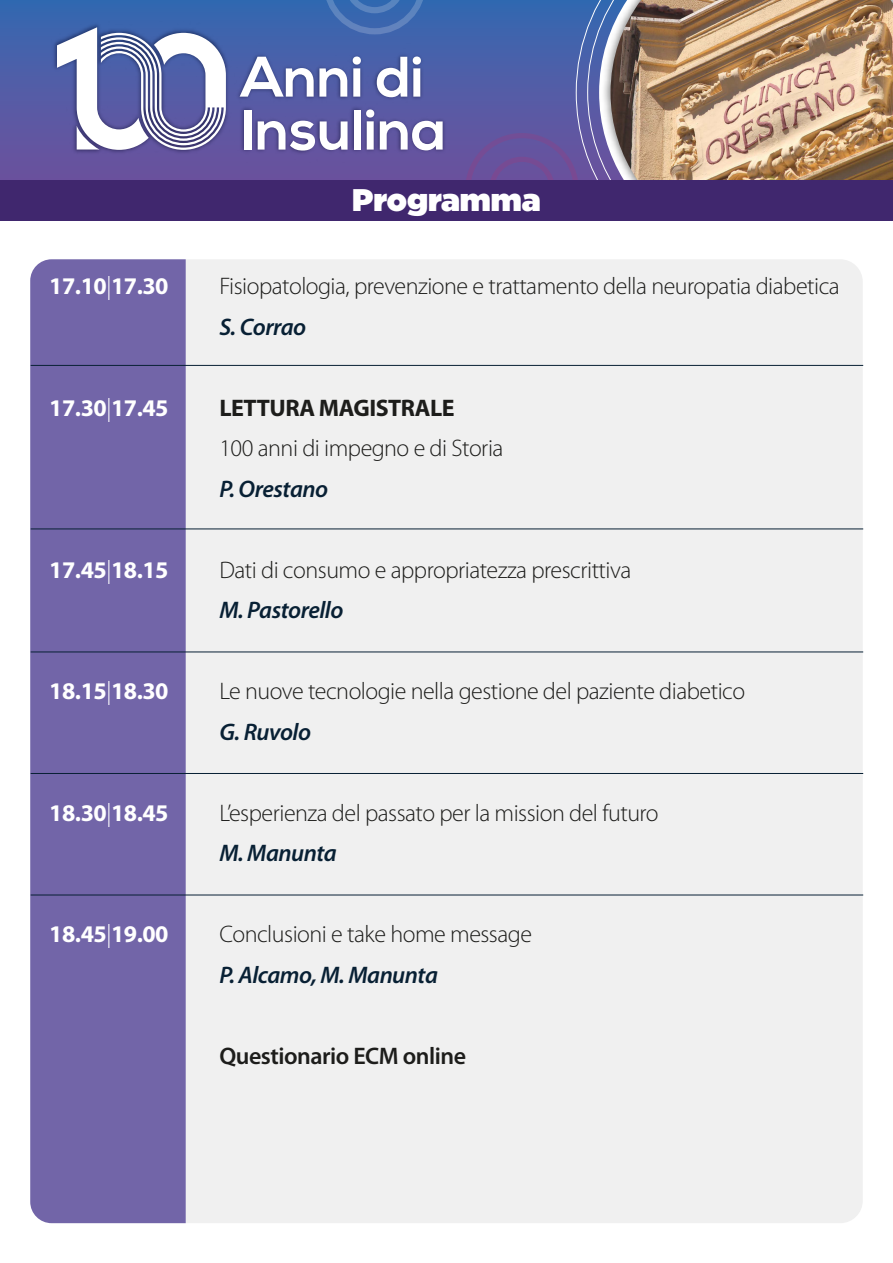
<style>
.page{position:relative;width:893px;height:1263px;background:#fff}
.page>*{position:absolute;margin:0;border:0;box-sizing:border-box;transform-origin:0 0}
.t1{font:700 57px/52.9px "Nexa";color:#fff}
.t2{font:900 31.2px "Gotham";color:#fff}
.t3{font:300 24px "Myriad Pro";letter-spacing:-.02em;color:#1d1d1b}
.t4{font:700 24px "Myriad Pro";letter-spacing:-.02em;color:#fff}
.t5{font:italic 600 24px "Myriad Pro";letter-spacing:-.02em;color:#082034}
.t6{font:600 24px "Myriad Pro";letter-spacing:-.02em;color:#1d1d1b}
.t7{font:700 24px "Myriad Pro";letter-spacing:-.02em;color:#1d1d1b}
.s1{font-weight:300}
</style>
<div class="page">
<div style="left:186px;top:259px;width:677px;height:964px;background:#f0f0f0"></div>
<div style="left:30px;top:259px;width:156px;height:964px;background:#7265a8"></div>
<div style="left:0;top:0;width:893px;height:180px;background:linear-gradient(to bottom,#3568b1,#6e519d)"></div>
<svg style="left:576px;top:0;width:23px;height:180px;background:#5d69ad"></svg>
<svg style="left:323px;top:0;width:103px;height:34px;background:#426eb3"></svg>
<img style="left:599px;top:0;width:11px;height:180px">
<img style="left:610px;top:0;width:283px;height:180px">
<img style="left:234px;top:43px;width:218px;height:131px">
<img style="left:52px;top:22px;width:180px;height:135px">
<svg style="left:57px;top:27px;width:169px;height:123px"></svg>
<svg style="left:465px;top:133px;width:114px;height:47px;background:#68519c"></svg>
<div style="left:0;top:181px;width:893px;height:40px;background:#40276e"></div>
<hr style="left:31px;top:365px;width:832px;height:1px;background:#082034">
<hr style="left:31px;top:528px;width:832px;height:1px;background:#082034">
<hr style="left:31px;top:652px;width:832px;height:1px;background:#082034">
<hr style="left:31px;top:773px;width:832px;height:1px;background:#082034">
<hr style="left:31px;top:895px;width:832px;height:1px;background:#082034">
<h1 class="t1" style="left:241px;top:53px;width:207px">Anni di<br>Insulina</h1>
<h2 class="t2" style="left:352px;top:177px;width:190px">Programma</h2>
<p class="t4" style="left:49px;top:273px;width:121px">17.10<span class="s1">|</span>17.30</p>
<p class="t3" style="left:219px;top:273px;width:622px">Fisiopatologia, prevenzione e trattamento della neuropatia diabetica</p>
<p class="t5" style="left:219px;top:314px;width:88px">S. Corrao</p>
<p class="t4" style="left:49px;top:394px;width:121px">17.30<span class="s1">|</span>17.45</p>
<p class="t7" style="left:219px;top:394px;width:237px">LETTURA MAGISTRALE</p>
<p class="t3" style="left:219px;top:435px;width:286px">100 anni di impegno e di Storia</p>
<p class="t5" style="left:219px;top:476px;width:110px">P. Orestano</p>
<p class="t4" style="left:49px;top:556px;width:121px">17.45<span class="s1">|</span>18.15</p>
<p class="t3" style="left:219px;top:557px;width:413px">Dati di consumo e appropriatezza prescrittiva</p>
<p class="t5" style="left:219px;top:597px;width:126px">M. Pastorello</p>
<p class="t4" style="left:49px;top:678px;width:121px">18.15<span class="s1">|</span>18.30</p>
<p class="t3" style="left:219px;top:678px;width:527px">Le nuove tecnologie nella gestione del paziente diabetico</p>
<p class="t5" style="left:219px;top:719px;width:93px">G. Ruvolo</p>
<p class="t4" style="left:49px;top:799px;width:121px">18.30<span class="s1">|</span>18.45</p>
<p class="t3" style="left:219px;top:800px;width:441px">L’esperienza del passato per la mission del futuro</p>
<p class="t5" style="left:219px;top:840px;width:119px">M. Manunta</p>
<p class="t4" style="left:49px;top:921px;width:121px">18.45<span class="s1">|</span>19.00</p>
<p class="t3" style="left:219px;top:921px;width:314px">Conclusioni e take home message</p>
<p class="t5" style="left:219px;top:962px;width:220px">P. Alcamo, M. Manunta</p>
<p class="t6" style="left:219px;top:1042px;width:248px">Questionario ECM online</p>
</div>
